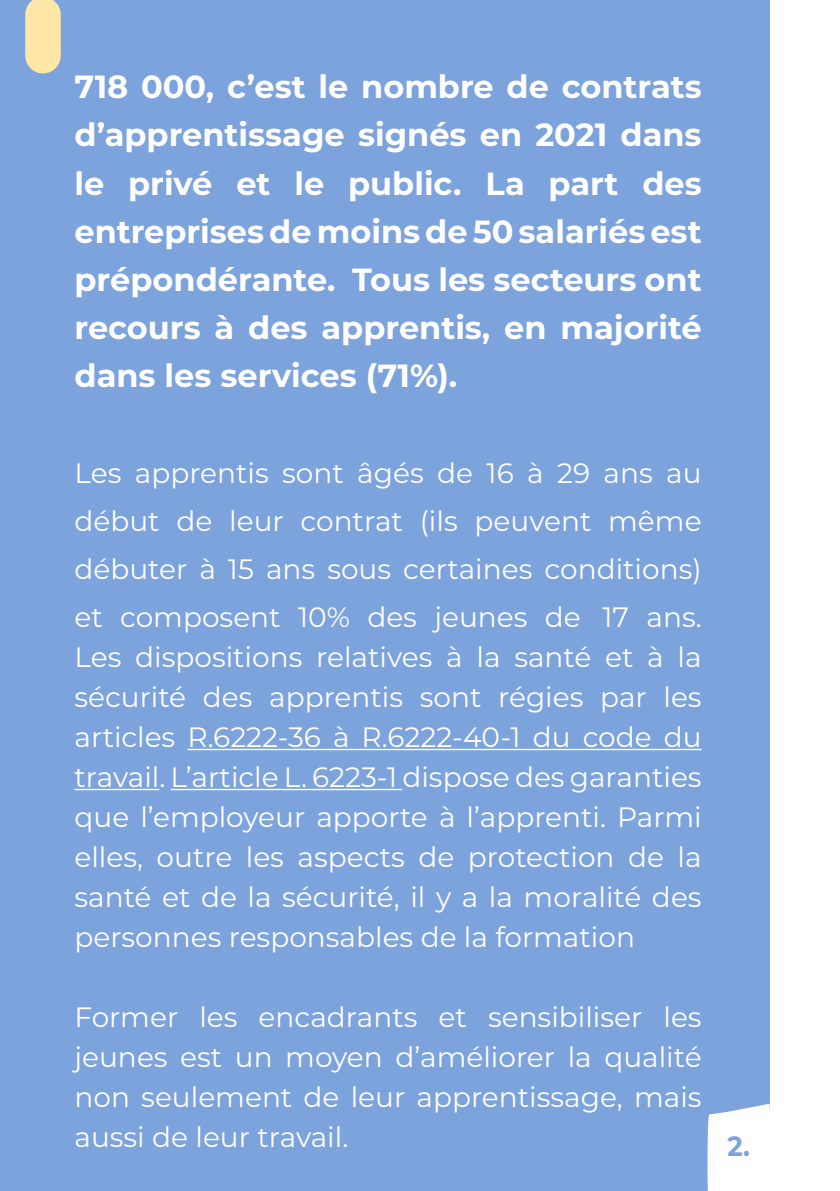
<style>
.page{position:relative;width:840px;height:1191px;background:#fff}
.page>*{position:absolute;margin:0;border:0;box-sizing:border-box;transform-origin:0 0}
.t1{font:700 32px/48px "Montserrat";color:#fff;text-align:justify}
.t2{font:28px/40px "Montserrat";color:#fff;text-align:justify}
.t3{font:700 27.8px "Montserrat";color:#7ca3dc;scale:.93 1}
.s1{color:#fffefa}
</style>
<div class="page">
<div style="left:0;top:0;width:768px;height:1190px;background:#7ca3dc"></div>
<hr style="left:187px;top:749px;width:514px;height:1px;background:#fffefa">
<hr style="left:74px;top:789px;width:85px;height:1px;background:#fffefa">
<hr style="left:170px;top:789px;width:232px;height:1px;background:#fffefa">
<svg style="left:706px;top:1103px;width:64px;height:88px;background:#f1f5fb"></svg>
<svg style="left:25px;top:0;width:36px;height:73px;background:#f3e1ab"></svg>
<p class="t1" style="left:74px;top:61px;width:628px">718 000, c’est le nombre de contrats d’apprentissage signés en 2021 dans le privé et le public. La part des entreprises de moins de 50 salariés est prépondérante. Tous les secteurs ont recours à des apprentis, en majorité dans les services (71%).</p>
<p class="t2" style="left:74px;top:448px;width:628px;line-height:48px">Les apprentis sont âgés de 16 à 29 ans au début de leur contrat (ils peuvent même débuter à 15 ans sous certaines conditions) et composent 10% des jeunes de 17 ans.</p>
<p class="t2" style="left:74px;top:636px;width:628px">Les dispositions relatives à la santé et à la sécurité des apprentis sont régies par les articles <span class="s1">R.6222-36 à R.6222-40-1 du code du travail</span>. <span class="s1">L’article L. 6223-1</span> dispose des garanties que l’employeur apporte à l’apprenti. Parmi elles, outre les aspects de protection de la santé et de la sécurité, il y a la moralité des personnes responsables de la formation</p>
<p class="t2" style="left:74px;top:996px;width:628px">Former les encadrants et sensibiliser les jeunes est un moyen d’améliorer la qualité non seulement de leur apprentissage, mais aussi de leur travail.</p>
<p class="t3" style="left:727px;top:1126px;width:26px">2.</p>
</div>
